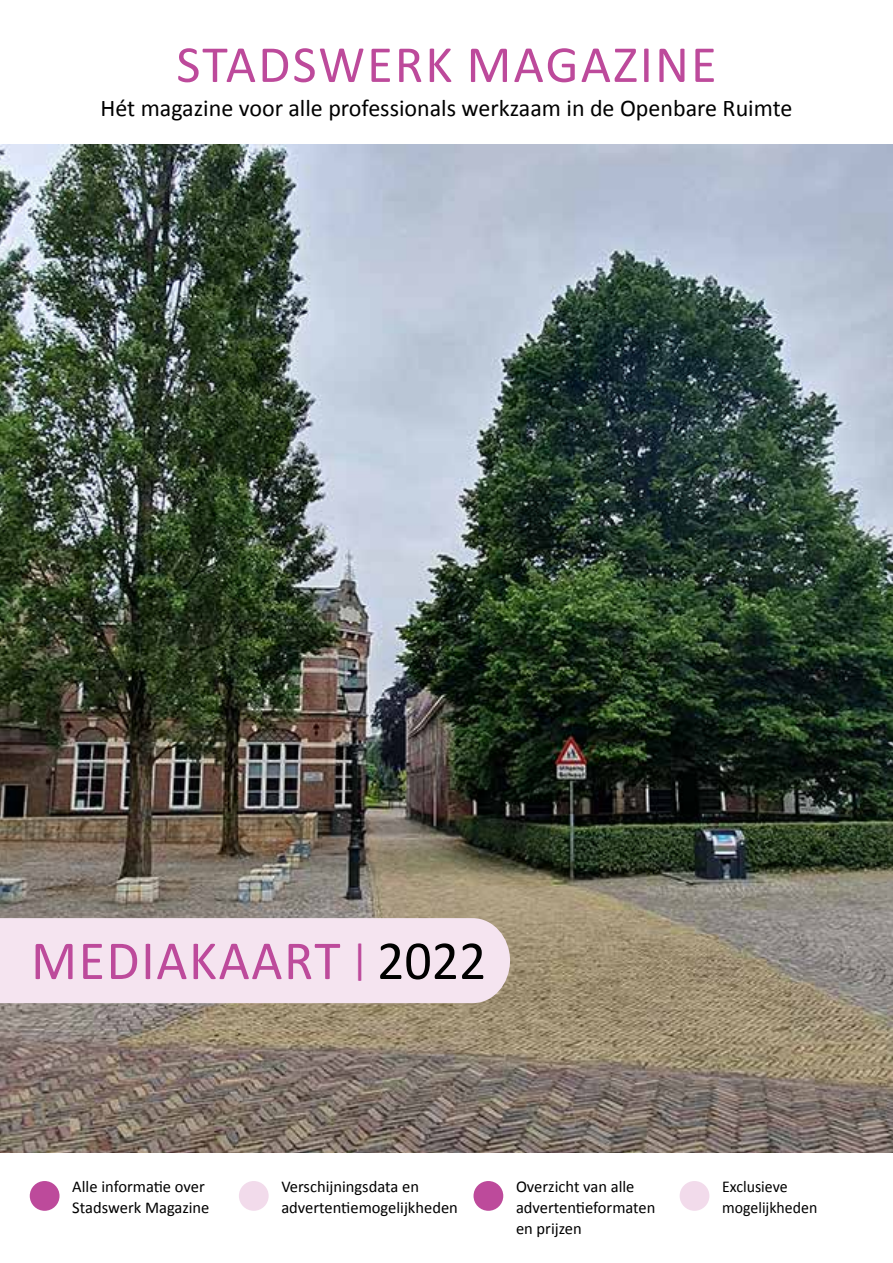
<style>
.page{position:relative;width:893px;height:1263px;background:#fff}
.page>*{position:absolute;margin:0;border:0;box-sizing:border-box;transform-origin:0 0}
.t1{font:55.5px "Calibri";letter-spacing:.03em;color:#bd4a9b}
.t2{font:52.5px "Calibri";letter-spacing:.04em;color:#bd4a9b}
.t3{font:24px "Calibri";color:#000}
.t4{font:16.5px/21px "Calibri";color:#000}
.t5{font:16.5px/21px "Calibri";color:#000;scale:.96 1}
.s1{font-size:42px}
.s2{color:#000}
</style>
<div class="page">
<div style="left:680px;top:1181px;width:29px;height:30px;background:#f2dbeb;border-radius:50%"></div>
<div style="left:473px;top:1181px;width:30px;height:30px;background:#bd4a9b;border-radius:50%"></div>
<div style="left:239px;top:1181px;width:30px;height:30px;background:#f2dbeb;border-radius:50%"></div>
<div style="left:30px;top:1181px;width:30px;height:30px;background:#bd4a9b;border-radius:50%"></div>
<img style="left:0;top:144px;width:893px;height:1008px">
<div style="left:0;top:918px;width:510px;height:85px;background:#f5e4f0"></div>
<h2 class="t2" style="left:176px;top:31px;width:542px">STADSWERK MAGAZINE</h2>
<h3 class="t3" style="left:101px;top:93px;width:693px">Hét magazine voor alle professionals werkzaam in de Openbare Ruimte</h3>
<h1 class="t1" style="left:31px;top:925px;width:457px">MEDIAKAART <span class="s1">|</span> <span class="s2">2022</span></h1>
<p class="t4" style="left:72px;top:1176px;width:139px">Alle informatie over<br>Stadswerk Magazine</p>
<p class="t4" style="left:281px;top:1176px;width:178px">Verschijningsdata en advertentiemogelijkheden</p>
<p class="t4" style="left:516px;top:1176px;width:141px">Overzicht van alle advertentieformaten en prijzen</p>
<p class="t5" style="left:722px;top:1176px;width:101px">Exclusieve mogelijkheden</p>
</div>
